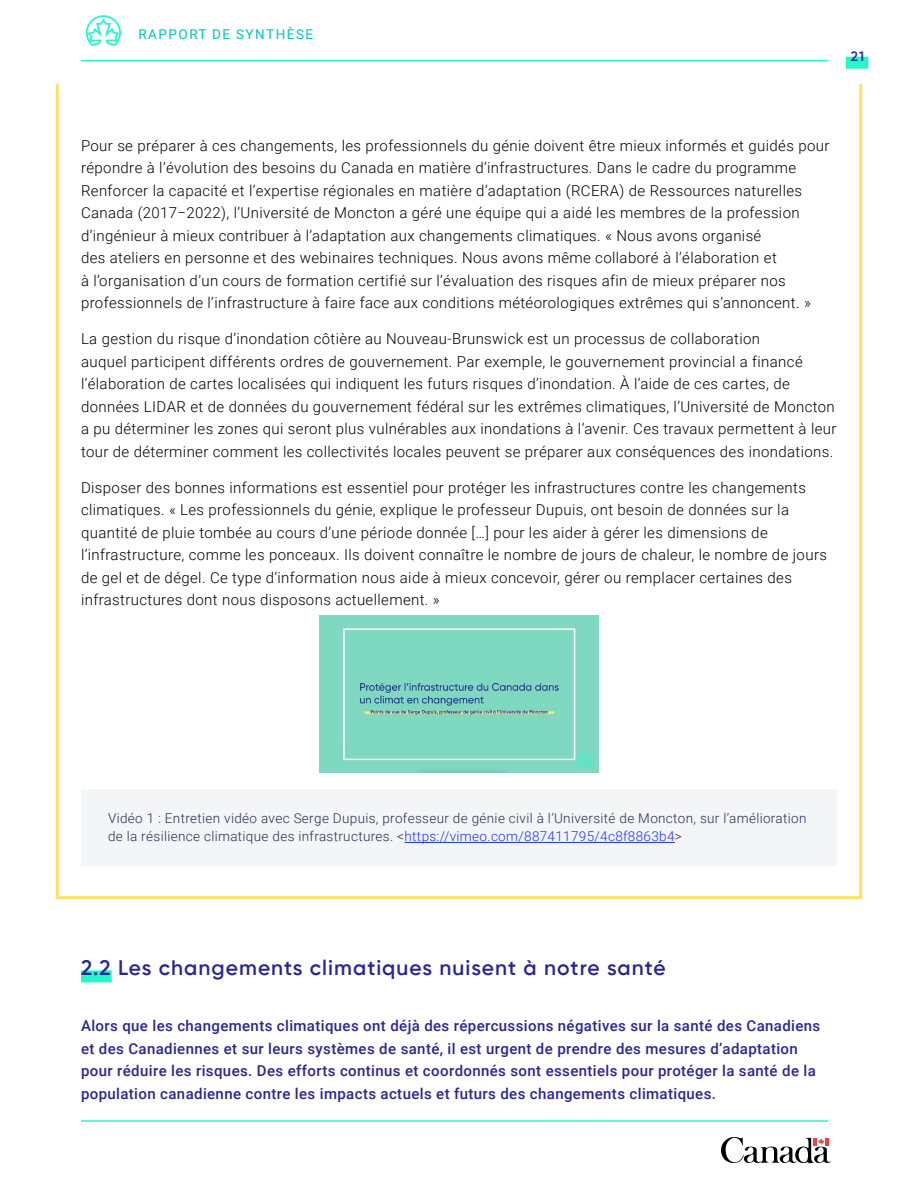
<style>
.page{position:relative;width:918px;height:1188px;background:#fff}
.page>*{position:absolute;margin:0;border:0;box-sizing:border-box;transform-origin:0 0}
.Heading_2{font:600 21px "Gilroy";letter-spacing:.05em;color:#2a2594}
.t1{font:300 15px/22.5px "Roboto";letter-spacing:.025em;color:#000}
.t2{font:500 15px/22.5px "Roboto";letter-spacing:.025em;color:#2a2594}
.Figure_Caption{font:300 13.5px/18px "Roboto";letter-spacing:.025em;color:#252f52}
.t3{font:13.5px "Roboto";letter-spacing:.11em;color:#00c1bc}
.t4{font:600 13.5px "Gilroy";color:#2a2594}
.s1{color:#1634ff}
</style>
<div class="page">
<svg style="left:721px;top:1137px;width:110px;height:27px"></svg>
<div style="left:846px;top:57px;width:22px;height:12px;background:#26f6c9"></div>
<hr style="left:81px;top:1120px;width:747px;height:2px;background:#26f6c9">
<hr style="left:81px;top:60px;width:747px;height:1px;background:#26f6c9">
<svg style="left:86px;top:15px;width:35px;height:31px"></svg>
<div style="left:81px;top:789px;width:756px;height:76px;background:#f4f5f6"></div>
<hr style="left:405px;top:842px;width:270px;height:1px;background:#1634ff">
<div style="left:81px;top:970px;width:31px;height:12px;background:#26f6c9"></div>
<img style="left:319px;top:615px;width:280px;height:157px">
<p class="t3" style="left:138px;top:25px;width:176px">RAPPORT DE SYNTHÈSE</p>
<p class="t4" style="left:851px;top:48px;width:15px">21</p>
<p class="t1" style="left:81px;top:134px;width:750px">Pour se préparer à ces changements, les professionnels du génie doivent être mieux informés et guidés pour répondre à l’évolution des besoins du Canada en matière d’infrastructures. Dans le cadre du programme Renforcer la capacité et l’expertise régionales en matière d’adaptation (RCERA) de Ressources naturelles Canada (2017‒2022), l’Université de Moncton a géré une équipe qui a aidé les membres de la profession d’ingénieur à mieux contribuer à l’adaptation aux changements climatiques. « Nous avons organisé<br>des ateliers en personne et des webinaires techniques. Nous avons même collaboré à l’élaboration et<br>à l’organisation d’un cours de formation certifié sur l’évaluation des risques afin de mieux préparer nos professionnels de l’infrastructure à faire face aux conditions météorologiques extrêmes qui s’annoncent. »</p>
<p class="t1" style="left:81px;top:327px;width:757px">La gestion du risque d’inondation côtière au Nouveau-Brunswick est un processus de collaboration<br>auquel participent différents ordres de gouvernement. Par exemple, le gouvernement provincial a financé l’élaboration de cartes localisées qui indiquent les futurs risques d’inondation. À l’aide de ces cartes, de données LIDAR et de données du gouvernement fédéral sur les extrêmes climatiques, l’Université de Moncton a pu déterminer les zones qui seront plus vulnérables aux inondations à l’avenir. Ces travaux permettent à leur tour de déterminer comment les collectivités locales peuvent se préparer aux conséquences des inondations.</p>
<p class="t1" style="left:81px;top:476px;width:748px">Disposer des bonnes informations est essentiel pour protéger les infrastructures contre les changements climatiques. « Les professionnels du génie, explique le professeur Dupuis, ont besoin de données sur la quantité de pluie tombée au cours d’une période donnée […] pour les aider à gérer les dimensions de l’infrastructure, comme les ponceaux. Ils doivent connaître le nombre de jours de chaleur, le nombre de jours de gel et de dégel. Ce type d’information nous aide à mieux concevoir, gérer ou remplacer certaines des infrastructures dont nous disposons actuellement. »</p>
<p class="Figure_Caption" style="left:108px;top:809px;width:700px">Vidéo 1 : Entretien vidéo avec Serge Dupuis, professeur de génie civil à l’Université de Moncton, sur l’amélioration de la résilience climatique des infrastructures. &lt;<span class="s1">https://vimeo.com/887411795/4c8f8863b4</span>&gt;</p>
<h2 class="Heading_2" style="left:81px;top:955px;width:586px">2.2 Les changements climatiques nuisent à notre santé</h2>
<p class="t2" style="left:81px;top:1014px;width:741px">Alors que les changements climatiques ont déjà des répercussions négatives sur la santé des Canadiens et des Canadiennes et sur leurs systèmes de santé, il est urgent de prendre des mesures d’adaptation pour réduire les risques. Des efforts continus et coordonnés sont essentiels pour protéger la santé de la population canadienne contre les impacts actuels et futurs des changements climatiques.</p>
</div>
